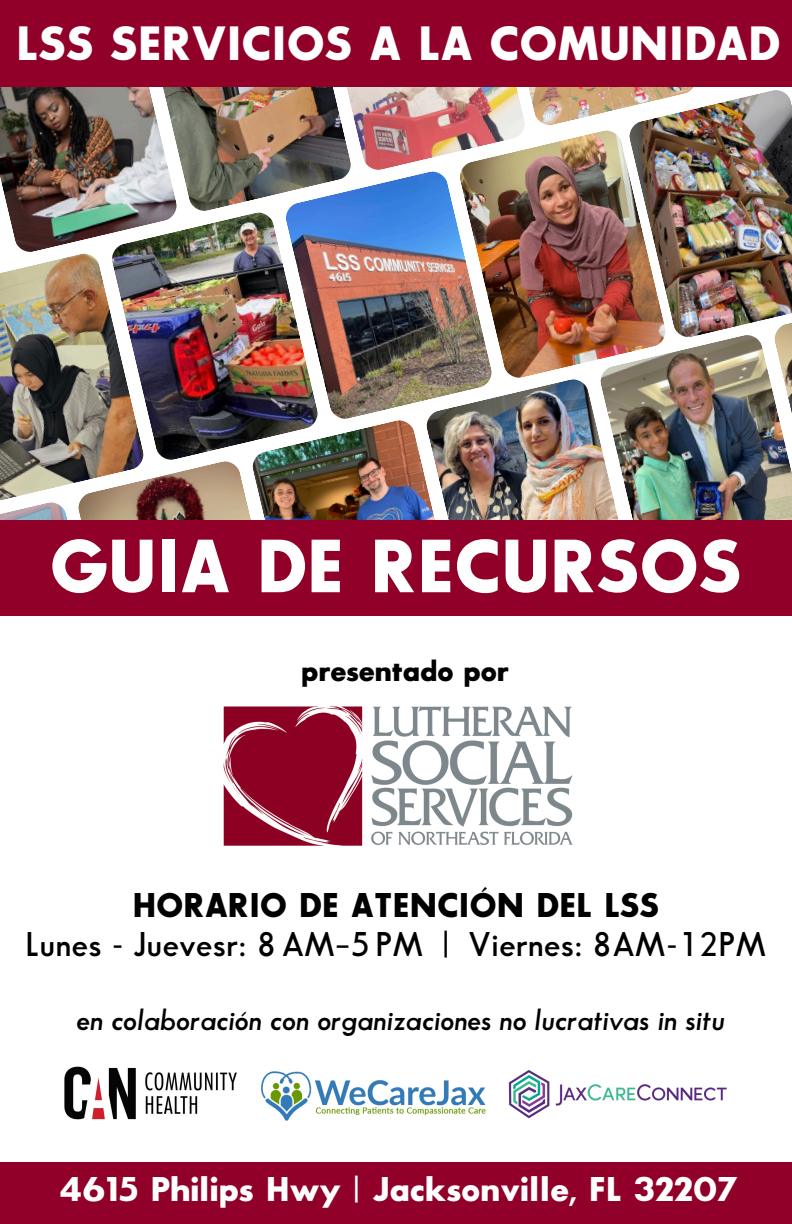
<style>
.page{position:relative;width:792px;height:1224px;background:#fff}
.page>*{position:absolute;margin:0;border:0;box-sizing:border-box;transform-origin:0 0}
.t1{font:73.6px "Sans Serif Bld FLF";letter-spacing:.01em;color:#fff}
.t2{font:47px "Sans Serif Bld FLF";letter-spacing:.01em;color:#fff}
.t3{font:600 33.6px "Sans Serif FLF";letter-spacing:.01em;color:#000}
.t4{font:33.6px "Sans Serif Bld FLF";letter-spacing:.01em;color:#fff}
.t5{font:33.6px "Sans Serif Bld FLF";letter-spacing:.01em;color:#000}
.t6{font:italic 600 29px "Sans Serif FLF";color:#000}
.t7{font:29px "Sans Serif Bld FLF";color:#000}
</style>
<div class="page">
<img style="left:0;top:87px;width:144px;height:165px">
<img style="left:144px;top:87px;width:173px;height:124px">
<img style="left:317px;top:87px;width:207px;height:83px">
<img style="left:0;top:253px;width:110px;height:248px">
<img style="left:110px;top:211px;width:174px;height:249px">
<img style="left:284px;top:170px;width:174px;height:249px">
<img style="left:77px;top:460px;width:174px;height:60px">
<img style="left:251px;top:419px;width:174px;height:101px">
<img style="left:425px;top:378px;width:174px;height:142px">
<img style="left:599px;top:339px;width:174px;height:181px">
<img style="left:489px;top:87px;width:205px;height:40px">
<img style="left:0;top:501px;width:112px;height:19px">
<img style="left:458px;top:129px;width:209px;height:250px">
<img style="left:628px;top:88px;width:164px;height:251px">
<img style="left:773px;top:291px;width:19px;height:229px">
<div style="left:0;top:1163px;width:792px;height:61px;background:#910029"></div>
<img style="left:223px;top:705px;width:350px;height:141px">
<div style="left:0;top:520px;width:792px;height:96px;background:#910029"></div>
<div style="left:0;top:0;width:792px;height:87px;background:#910029"></div>
<img style="left:508px;top:1070px;width:219px;height:49px">
<img style="left:261px;top:1071px;width:225px;height:50px">
<img style="left:64px;top:1066px;width:173px;height:54px">
<h4 class="t2" style="left:17px;top:24px;width:765px">LSS SERVICIOS A LA COMUNIDAD</h4>
<p class="t1" style="left:51px;top:537px;width:692px">GUIA DE RECURSOS</p>
<h3 class="t7" style="left:301px;top:660px;width:209px">presentado por</h3>
<p class="t5" style="left:133px;top:892px;width:528px">HORARIO DE ATENCIÓN DEL LSS</p>
<h4 class="t3" style="left:26px;top:931px;width:742px">Lunes - Juevesr: 8AM–5 PM | Viernes: 8AM-12PM</h4>
<p class="t6" style="left:77px;top:1008px;width:650px">en colaboración con organizaciones no lucrativas in situ</p>
<h1 class="t4" style="left:59px;top:1176px;width:681px">4615 Philips Hwy | Jacksonville, FL 32207</h1>
</div>
